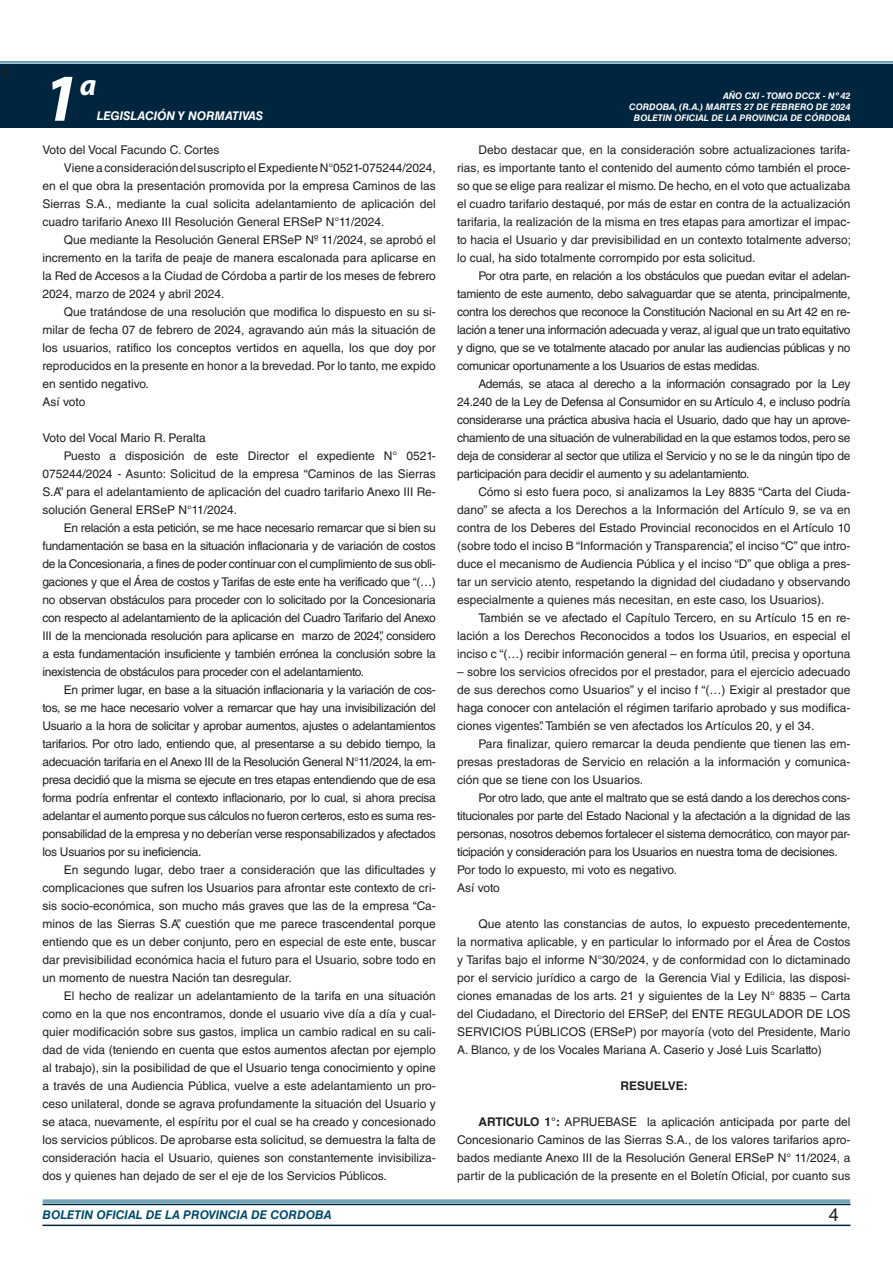
<style>
.page{position:relative;width:893px;height:1263px;background:#fff}
.page>*{position:absolute;margin:0;border:0;box-sizing:border-box;transform-origin:0 0}
.t1{font:italic 700 67.5px "Myriad Pro";color:#fff}
.t2{font:italic 700 30px "Myriad Pro";color:#fff}
.t3{font:18px "Minion Pro";color:#231f20}
.t4{font:18px "Helvetica LT Std";color:#231f20}
.TEXTO_BASE{font:12px/18px "Helvetica LT Std";color:#231f20;text-align:justify}
.t5{font:italic 700 12px "Helvetica LT Std";color:#004b6c}
.t6{font:italic 700 12px "Helvetica LT Std";color:#fff}
.RESUELVE{font:700 12px "Helvetica LT Std";color:#231f20}
.t7{font:italic 700 9px/10.8px "Helvetica LT Std";color:#fff;text-align:right}
.s1{font-weight:700}
</style>
<div class="page">
<div style="left:0;top:61px;width:893px;height:6px;background:#fff;opacity:.75"></div>
<div style="left:0;top:64px;width:893px;height:64px;background:#00263f"></div>
<hr style="left:43px;top:1224px;width:807px;height:2px;background:#00263f">
<div style="left:42px;top:1198px;width:809px;height:8px;background:#fff;opacity:.75"></div>
<h3 class="t3" style="left:0;top:59px;width:10px">4</h3>
<h1 class="t1" style="left:43px;top:54px;width:38px">1</h1>
<h2 class="t2" style="left:80px;top:66px;width:18px">a</h2>
<p class="t6" style="left:97px;top:109px;width:168px">LEGISLACIÓN Y NORMATIVAS</p>
<p class="TEXTO_BASE" style="left:43px;top:141px;width:179px">Voto del Vocal Facundo C. Cortes</p>
<p class="TEXTO_BASE" style="left:43px;top:159px;width:395px;text-indent:21px">Viene a consideración del suscripto el Expediente N°0521-075244/2024, en el que obra la presentación promovida por la empresa Caminos de las Sierras S.A., mediante la cual solicita adelantamiento de aplicación del cuadro tarifario Anexo III Resolución General ERSeP N°11/2024.</p>
<p class="TEXTO_BASE" style="left:43px;top:231px;width:395px;text-indent:21px">Que mediante la Resolución General ERSeP Nº 11/2024, se aprobó el incremento en la tarifa de peaje de manera escalonada para aplicarse en la Red de Accesos a la Ciudad de Córdoba a partir de los meses de febrero 2024, marzo de 2024 y abril 2024.</p>
<p class="TEXTO_BASE" style="left:43px;top:303px;width:395px;text-indent:21px">Que tratándose de una resolución que modifica lo dispuesto en su si&shy;milar de fecha 07 de febrero de 2024, agravando aún más la situación de los usuarios, ratifico los conceptos vertidos en aquella, los que doy por reproducidos en la presente en honor a la brevedad. Por lo tanto, me expido en sentido negativo.</p>
<p class="TEXTO_BASE" style="left:43px;top:393px;width:44px">Así voto</p>
<p class="TEXTO_BASE" style="left:43px;top:429px;width:165px">Voto del Vocal Mario R. Peralta</p>
<p class="TEXTO_BASE" style="left:43px;top:447px;width:395px;text-indent:21px">Puesto a disposición de este Director el expediente N° 0521- 075244/2024 - Asunto: Solicitud de la empresa “Caminos de las Sierras S.A” para el adelantamiento de aplicación del cuadro tarifario Anexo III Re&shy;solución General ERSeP N°11/2024.</p>
<p class="TEXTO_BASE" style="left:43px;top:519px;width:395px;text-indent:21px">En relación a esta petición, se me hace necesario remarcar que si bien su fundamentación se basa en la situación inflacionaria y de variación de costos de la Concesionaria, a fines de poder continuar con el cumplimiento de sus obli&shy;gaciones y que el Área de costos y Tarifas de este ente ha verificado que “(…) no observan obstáculos para proceder con lo solicitado por la Concesionaria con respecto al adelantamiento de la aplicación del Cuadro Tarifario del Anexo III de la mencionada resolución para aplicarse en marzo de 2024”, considero a esta fundamentación insuficiente y también errónea la conclusión sobre la inexistencia de obstáculos para proceder con el adelantamiento.</p>
<p class="TEXTO_BASE" style="left:43px;top:681px;width:395px;text-indent:21px">En primer lugar, en base a la situación inflacionaria y la variación de cos&shy;tos, se me hace necesario volver a remarcar que hay una invisibilización del Usuario a la hora de solicitar y aprobar aumentos, ajustes o adelantamientos tarifarios. Por otro lado, entiendo que, al presentarse a su debido tiempo, la adecuación tarifaria en el Anexo III de la Resolución General N°11/2024, la em&shy;presa decidió que la misma se ejecute en tres etapas entendiendo que de esa forma podría enfrentar el contexto inflacionario, por lo cual, si ahora precisa adelantar el aumento porque sus cálculos no fueron certeros, esto es suma res&shy;ponsabilidad de la empresa y no deberían verse responsabilizados y afectados los Usuarios por su ineficiencia.</p>
<p class="TEXTO_BASE" style="left:43px;top:861px;width:395px;text-indent:21px">En segundo lugar, debo traer a consideración que las dificultades y complicaciones que sufren los Usuarios para afrontar este contexto de cri&shy;sis socio-económica, son mucho más graves que las de la empresa “Ca&shy;minos de las Sierras S.A”, cuestión que me parece trascendental porque entiendo que es un deber conjunto, pero en especial de este ente, buscar dar previsibilidad económica hacia el futuro para el Usuario, sobre todo en un momento de nuestra Nación tan desregular.</p>
<p class="TEXTO_BASE" style="left:43px;top:987px;width:395px;text-indent:21px">El hecho de realizar un adelantamiento de la tarifa en una situación como en la que nos encontramos, donde el usuario vive día a día y cual&shy;quier modificación sobre sus gastos, implica un cambio radical en su cali&shy;dad de vida (teniendo en cuenta que estos aumentos afectan por ejemplo al trabajo), sin la posibilidad de que el Usuario tenga conocimiento y opine a través de una Audiencia Pública, vuelve a este adelantamiento un pro&shy;ceso unilateral, donde se agrava profundamente la situación del Usuario y se ataca, nuevamente, el espíritu por el cual se ha creado y concesionado los servicios públicos. De aprobarse esta solicitud, se demuestra la falta de consideración hacia el Usuario, quienes son constantemente invisibiliza&shy;dos y quienes han dejado de ser el eje de los Servicios Públicos.</p>
<p class="t7" style="left:629px;top:91px;width:223px">AÑO CXI - TOMO DCCX - Nº 42<br>CORDOBA, (R.A.) MARTES 27 DE FEBRERO DE 2024<br>BOLETIN OFICIAL DE LA PROVINCIA DE CÓRDOBA</p>
<p class="TEXTO_BASE" style="left:457px;top:141px;width:395px;text-indent:21px">Debo destacar que, en la consideración sobre actualizaciones tarifa&shy;rias, es importante tanto el contenido del aumento cómo también el proce&shy;so que se elige para realizar el mismo. De hecho, en el voto que actualizaba el cuadro tarifario destaqué, por más de estar en contra de la actualización tarifaria, la realización de la misma en tres etapas para amortizar el impac&shy;to hacia el Usuario y dar previsibilidad en un contexto totalmente adverso; lo cual, ha sido totalmente corrompido por esta solicitud.</p>
<p class="TEXTO_BASE" style="left:457px;top:267px;width:395px;text-indent:21px">Por otra parte, en relación a los obstáculos que puedan evitar el adelan&shy;tamiento de este aumento, debo salvaguardar que se atenta, principalmente, contra los derechos que reconoce la Constitución Nacional en su Art 42 en re&shy;lación a tener una información adecuada y veraz, al igual que un trato equitativo y digno, que se ve totalmente atacado por anular las audiencias públicas y no comunicar oportunamente a los Usuarios de estas medidas.</p>
<p class="TEXTO_BASE" style="left:457px;top:375px;width:395px;text-indent:21px">Además, se ataca al derecho a la información consagrado por la Ley 24.240 de la Ley de Defensa al Consumidor en su Artículo 4, e incluso podría considerarse una práctica abusiva hacia el Usuario, dado que hay un aprove&shy;chamiento de una situación de vulnerabilidad en la que estamos todos, pero se deja de considerar al sector que utiliza el Servicio y no se le da ningún tipo de participación para decidir el aumento y su adelantamiento.</p>
<p class="TEXTO_BASE" style="left:457px;top:483px;width:395px;text-indent:21px">Cómo si esto fuera poco, si analizamos la Ley 8835 “Carta del Ciuda&shy;dano” se afecta a los Derechos a la Información del Artículo 9, se va en contra de los Deberes del Estado Provincial reconocidos en el Artículo 10 (sobre todo el inciso B “Información y Transparencia”, el inciso “C” que intro&shy;duce el mecanismo de Audiencia Pública y el inciso “D” que obliga a pres&shy;tar un servicio atento, respetando la dignidad del ciudadano y observando especialmente a quienes más necesitan, en este caso, los Usuarios).</p>
<p class="TEXTO_BASE" style="left:457px;top:609px;width:395px;text-indent:21px">También se ve afectado el Capítulo Tercero, en su Artículo 15 en re&shy;lación a los Derechos Reconocidos a todos los Usuarios, en especial el inciso c “(…) recibir información general – en forma útil, precisa y oportuna</p>
<p class="TEXTO_BASE" style="left:457px;top:663px;width:395px">– sobre los servicios ofrecidos por el prestador, para el ejercicio adecuado de sus derechos como Usuarios” y el inciso f “(…) Exigir al prestador que haga conocer con antelación el régimen tarifario aprobado y sus modifica&shy;ciones vigentes”. También se ven afectados los Artículos 20, y el 34.</p>
<p class="TEXTO_BASE" style="left:457px;top:735px;width:395px;text-indent:21px">Para finalizar, quiero remarcar la deuda pendiente que tienen las em&shy;presas prestadoras de Servicio en relación a la información y comunica&shy;ción que se tiene con los Usuarios.</p>
<p class="TEXTO_BASE" style="left:457px;top:789px;width:395px;text-indent:21px">Por otro lado, que ante el maltrato que se está dando a los derechos cons&shy;titucionales por parte del Estado Nacional y la afectación a la dignidad de las personas, nosotros debemos fortalecer el sistema democrático, con mayor par&shy;ticipación y consideración para los Usuarios en nuestra toma de decisiones.</p>
<p class="TEXTO_BASE" style="left:457px;top:861px;width:221px">Por todo lo expuesto, mi voto es negativo.</p>
<p class="TEXTO_BASE" style="left:457px;top:879px;width:44px">Así voto</p>
<p class="TEXTO_BASE" style="left:457px;top:915px;width:395px;text-indent:21px">Que atento las constancias de autos, lo expuesto precedentemente, la normativa aplicable, y en particular lo informado por el Área de Costos y Tarifas bajo el informe N°30/2024, y de conformidad con lo dictaminado por el servicio jurídico a cargo de la Gerencia Vial y Edilicia, las disposi&shy;ciones emanadas de los arts. 21 y siguientes de la Ley N° 8835 – Carta del Ciudadano, el Directorio del ERSeP, del ENTE REGULADOR DE LOS SERVICIOS PÚBLICOS (ERSeP) por mayoría (voto del Presidente, Mario A. Blanco, y de los Vocales Mariana A. Caserio y José Luis Scarlatto)</p>
<p class="RESUELVE" style="left:620px;top:1078px;width:69px">RESUELVE:</p>
<p class="TEXTO_BASE" style="left:457px;top:1113px;width:395px;text-indent:21px"><span class="s1">ARTICULO 1°:</span> APRUEBASE la aplicación anticipada por parte del Concesionario Caminos de las Sierras S.A., de los valores tarifarios apro&shy;bados mediante Anexo III de la Resolución General ERSeP N° 11/2024, a partir de la publicación de la presente en el Boletín Oficial, por cuanto sus</p>
<p class="t5" style="left:43px;top:1208px;width:290px">BOLETIN OFICIAL DE LA PROVINCIA DE CORDOBA</p>
<h3 class="t4" style="left:829px;top:1204px;width:12px">4</h3>
</div>
